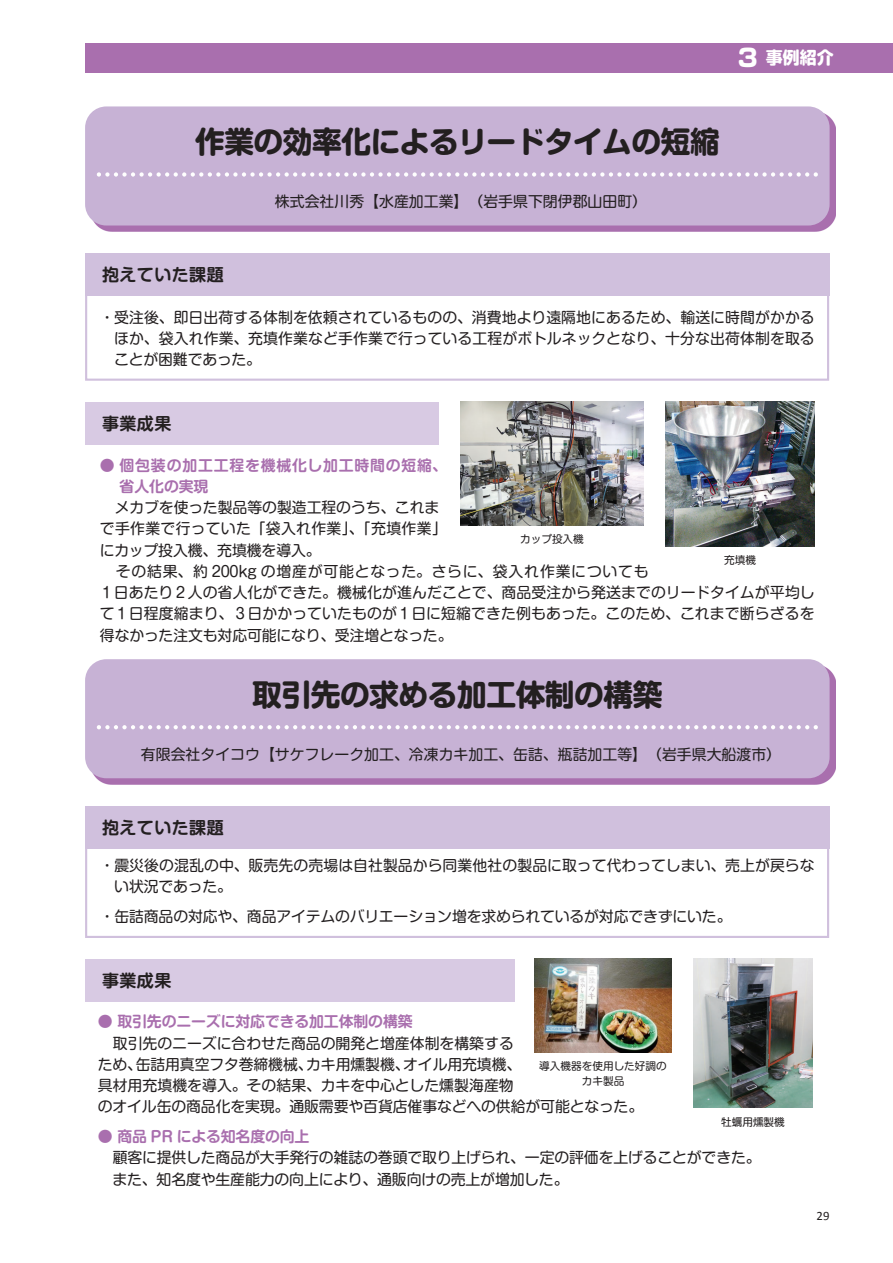
<style>
.page{position:relative;width:893px;height:1263px;background:#fff}
.page>*{position:absolute;margin:0;border:0;box-sizing:border-box;transform-origin:0 0}
.t1{font:29.7px "Shin M Go Pro Bold 90 pv RKSJ H";letter-spacing:-.015em;color:#231f20}
.t2{font:16.95px "Shin M Go Pro De Bold 90 pv RKSJ H";letter-spacing:.025em;color:#231f20}
.t3{font:16.95px "Soft Go Std Heavy 90 pv RKSJ H";color:#fff}
.t4{font:14.85px/21.3px "Shin M Go Pro Regular 90 pv RKSJ H";letter-spacing:-.005em;color:#231f20}
.t5{font:14.85px "Shin M Go Pro De Bold 90 pv RKSJ H";letter-spacing:-.005em;color:#a96fae}
.t6{font:14.85px/21.3px "Shin M Go Pro De Bold 90 pv RKSJ H";letter-spacing:.055em;color:#a96fae}
.t7{font:12.75px "Calibri";color:#231f20}
.t8{font:10.65px/14.9px "Shin M Go Pro Regular 90 pv RKSJ H";color:#231f20;text-align:center}
.s1{font-size:24.45px}
</style>
<div class="page">
<img style="left:94px;top:112px;width:741px;height:120px">
<div style="left:85px;top:106px;width:744px;height:120px;background:#c7b2d5;border-radius:21px"></div>
<svg style="left:97px;top:172px;width:720px;height:5px"></svg>
<img style="left:91px;top:665px;width:744px;height:119px">
<div style="left:85px;top:659px;width:744px;height:119px;background:#c7b2d5;border-radius:21px"></div>
<div style="left:85px;top:43px;width:807px;height:29px;background:#a96fae"></div>
<svg style="left:97px;top:725px;width:720px;height:4px"></svg>
<div style="left:85px;top:402px;width:353px;height:43px;background:#d8cae3"></div>
<svg style="left:85px;top:253px;width:744px;height:128px"></svg>
<div style="left:85px;top:959px;width:429px;height:43px;background:#d8cae3"></div>
<svg style="left:85px;top:806px;width:744px;height:132px"></svg>
<img style="left:665px;top:402px;width:149px;height:145px">
<img style="left:460px;top:402px;width:183px;height:123px">
<img style="left:693px;top:959px;width:119px;height:149px">
<img style="left:535px;top:959px;width:136px;height:94px">
<p class="t3" style="left:735px;top:51px;width:100px"><span class="s1">３</span>事例紹介</p>
<h1 class="t1" style="left:195px;top:131px;width:526px">作業の効率化によるリードタイムの短縮</h1>
<p class="t4" style="left:275px;top:193px;width:374px">株式会社川秀【水産加工業】（岩手県下閉伊郡山田町）</p>
<p class="t2" style="left:102px;top:268px;width:123px">抱えていた課題</p>
<p class="t4" style="left:114px;top:308px;width:702px;text-align:justify;text-indent:-14px">・ 受注後、即日出荷する体制を依頼されているものの、消費地より遠隔地にあるため、輸送に時間がかかるほか、袋入れ作業、充填作業など手作業で行っている工程がボトルネックとなり、十分な出荷体制を取ることが困難であった。</p>
<p class="t2" style="left:102px;top:417px;width:71px">事業成果</p>
<p class="t6" style="left:120px;top:456px;width:329px;text-indent:-20px">● 個包装の加工工程を機械化し加工時間の短縮、省人化の実現</p>
<p class="t4" style="left:100px;top:499px;width:716px">　メカブを使った製品等の製造工程のうち、これま<br>で手作業で行っていた「袋入れ作業」、「充填作業」<br>にカップ投入機、充填機を導入。<br>　その結果、約 200kg の増産が可能となった。さらに、袋入れ作業についても<br>１日あたり２人の省人化ができた。機械化が進んだことで、商品受注から発送までのリードタイムが平均して１日程度縮まり、３日かかっていたものが１日に短縮できた例もあった。このため、これまで断らざるを得なかった注文も対応可能になり、受注増となった。</p>
<p class="t8" style="left:520px;top:533px;width:65px">カップ投入機</p>
<p class="t8" style="left:724px;top:554px;width:33px">充填機</p>
<h1 class="t1" style="left:252px;top:684px;width:412px">取引先の求める加工体制の構築</h1>
<p class="t4" style="left:141px;top:746px;width:641px">有限会社タイコウ【サケフレーク加工、冷凍カキ加工、缶詰、瓶詰加工等】（岩手県大船渡市）</p>
<p class="t2" style="left:102px;top:821px;width:123px">抱えていた課題</p>
<p class="t4" style="left:114px;top:857px;width:702px;text-indent:-15px">・ 震災後の混乱の中、販売先の売場は自社製品から同業他社の製品に取って代わってしまい、売上が戻らない状況であった。</p>
<p class="t4" style="left:100px;top:908px;width:633px">・缶詰商品の対応や、商品アイテムのバリエーション増を求められているが対応できずにいた。</p>
<p class="t2" style="left:102px;top:974px;width:71px">事業成果</p>
<p class="t5" style="left:98px;top:1016px;width:316px">● 取引先のニーズに対応できる加工体制の構築</p>
<p class="t4" style="left:98px;top:1034px;width:547px">　取引先のニーズに合わせた商品の開発と増産体制を構築する<br>ため、缶詰用真空フタ巻締機械、カキ用燻製機、オイル用充填機、<br>具材用充填機を導入。その結果、カキを中心とした燻製海産物<br>のオイル缶の商品化を実現。通販需要や百貨店催事などへの供給が可能となった。</p>
<p class="t5" style="left:98px;top:1131px;width:213px">● 商品 PR による知名度の向上</p>
<p class="t4" style="left:98px;top:1149px;width:664px">　顧客に提供した商品が大手発行の雑誌の巻頭で取り上げられ、一定の評価を上げることができた。　また、知名度や生産能力の向上により、通販向けの売上が増加した。</p>
<p class="t8" style="left:539px;top:1060px;width:129px">導入機器を使用した好調のカキ製品</p>
<p class="t8" style="left:721px;top:1116px;width:65px">牡蠣用燻製機</p>
<p class="t7" style="left:816px;top:1211px;width:14px">29</p>
</div>
